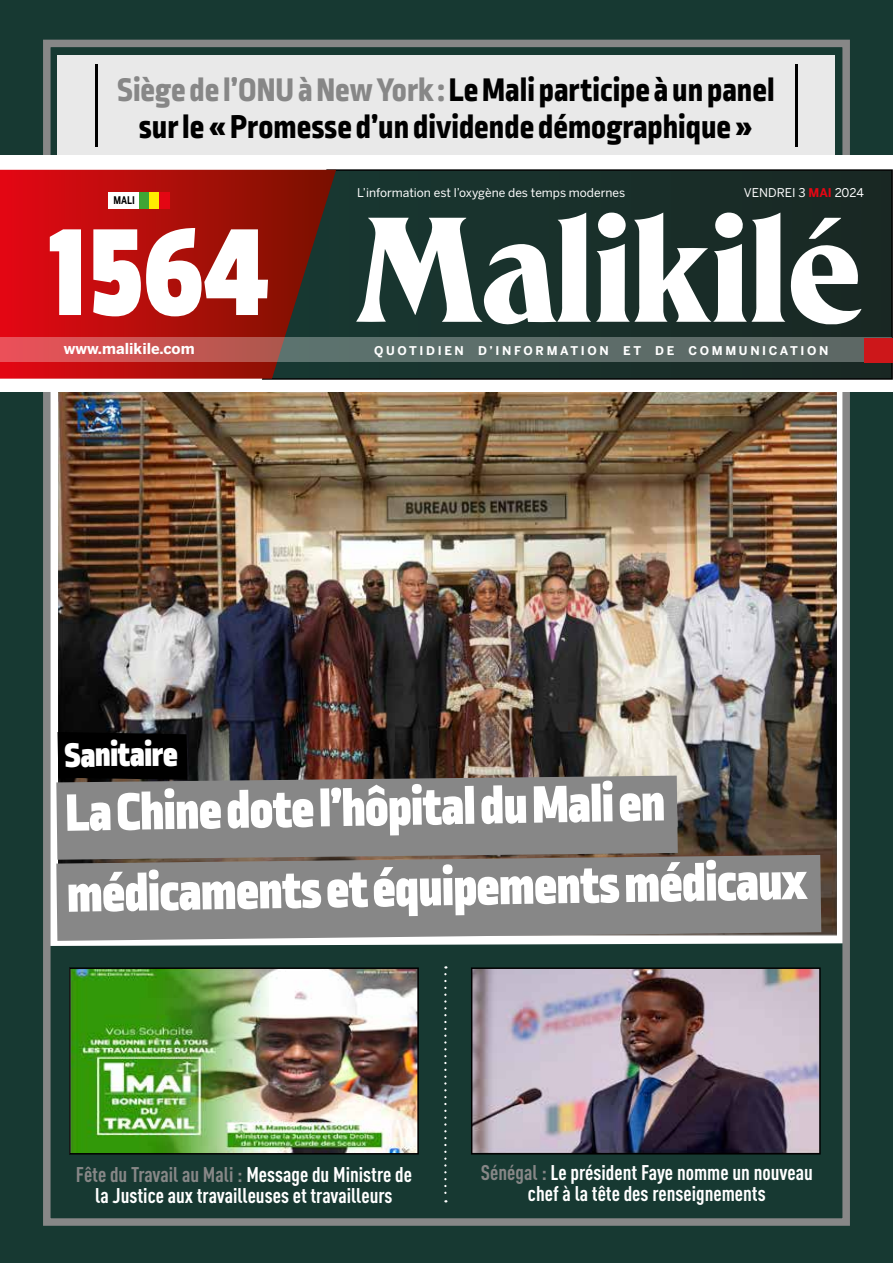
<style>
.page{position:relative;width:893px;height:1263px;background:#173932}
.page>*{position:absolute;margin:0;border:0;box-sizing:border-box;transform-origin:0 0}
.t1{font:137.85px "Passion One";color:#fff;scale:.95 1}
.t2{font:900 55.5px/81px "Ropa Sans Pro";color:#fff}
.t3{font:900 36px "Ropa Sans Pro";letter-spacing:-.02em;color:#fff}
.t4{font:800 34.5px/37.5px "Ropa Sans Pro";color:#000;text-align:center}
.t5{font:700 condensed 21px/21px "DIN Pro";color:#fff;text-align:center}
.t6{font:700 15px "Benton Sans";color:#fff}
.t7{font:12px "Benton Sans";color:#fff}
.t8{font:700 12px "Benton Sans";letter-spacing:.22em;color:#fff}
.t9{font:700 10.5px "Benton Sans";color:#000;scale:.81 1}
.s1{color:#878787}
.s2{font-weight:700;color:#e30613}
</style>
<div class="page">
<img style="left:57px;top:391px;width:781px;height:545px">
<div style="left:43px;top:40px;width:807px;height:1186px;border:8px solid #878787"></div>
<div style="left:58px;top:55px;width:777px;height:114px;background:#e9e9e9"></div>
<div style="left:1px;top:155px;width:892px;height:236px;background:#fff"></div>
<div style="left:261px;top:169px;width:632px;height:211px;background:#192f2a"></div>
<svg style="left:0;top:170px;width:336px;height:209px;background:#a6110e"></svg>
<svg style="left:0;top:337px;width:891px;height:24px;background:#816562"></svg>
<svg style="left:356px;top:212px;width:505px;height:113px"></svg>
<div style="left:864px;top:339px;width:29px;height:24px;background:#cd171a"></div>
<div style="left:108px;top:192px;width:32px;height:17px;background:#fff"></div>
<div style="left:140px;top:192px;width:10px;height:17px;background:#3fa535"></div>
<div style="left:150px;top:192px;width:10px;height:17px;background:#ffed00"></div>
<div style="left:160px;top:192px;width:10px;height:17px;background:#e30613"></div>
<hr style="left:95px;top:64px;width:3px;height:83px;background:#000">
<hr style="left:795px;top:64px;width:3px;height:83px;background:#000">
<img style="left:72px;top:970px;width:344px;height:181px">
<div style="left:69px;top:967px;width:350px;height:187px;border:2px solid #000"></div>
<img style="left:474px;top:970px;width:344px;height:181px">
<div style="left:471px;top:967px;width:350px;height:187px;border:2px solid #000"></div>
<svg style="left:444px;top:974px;width:3px;height:228px"></svg>
<div style="left:56px;top:776px;width:622px;height:79px;background:#878787"></div>
<svg style="left:56px;top:855px;width:765px;height:86px;background:#8b8a89"></svg>
<div style="left:58px;top:732px;width:129px;height:48px;background:#000"></div>
<h3 class="t4" style="left:117px;top:73px;width:659px"><span class="s1">Siège de l’ONU à New York :</span> Le Mali participe à un panel sur le « Promesse d’un dividende démographique »</h3>
<p class="t9" style="left:113px;top:194px;width:28px">MALI</p>
<h1 class="t1" style="left:47px;top:200px;width:233px">1564</h1>
<p class="t6" style="left:64px;top:340px;width:132px">www.malikile.com</p>
<p class="t7" style="left:357px;top:186px;width:270px">L’information est l’oxygène des temps modernes</p>
<p class="t7" style="left:744px;top:186px;width:121px">VENDREI 3 <span class="s2">MAI</span> 2024</p>
<p class="t8" style="left:374px;top:343px;width:456px">QUOTIDIEN D’INFORMATION ET DE COMMUNICATION</p>
<h3 class="t3" style="left:65px;top:733px;width:116px">Sanitaire</h3>
<h2 class="t2" style="left:65px;top:775px;width:741px;rotate:-1deg">La Chine dote l’hôpital du Mali en médicaments et équipements médicaux</h2>
<p class="t5" style="left:76px;top:1162px;width:338px"><span class="s1">Fête du Travail au Mali :</span> Message du Ministre de la Justice aux travailleuses et travailleurs</p>
<p class="t5" style="left:481px;top:1160px;width:334px"><span class="s1">Sénégal :</span> Le président Faye nomme un nouveau chef à la tête des renseignements</p>
</div>
